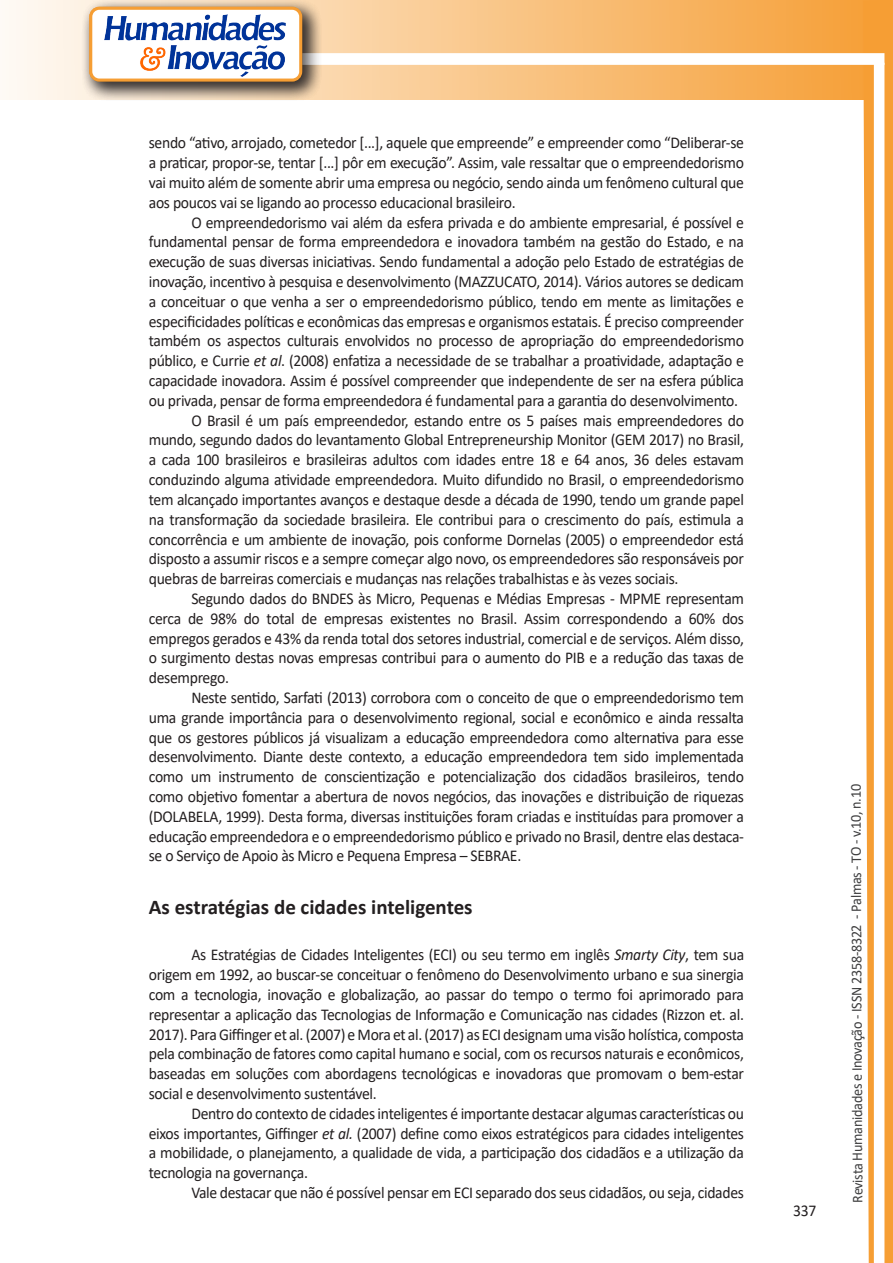
<style>
.page{position:relative;width:893px;height:1263px;background:#fff}
.page>*{position:absolute;margin:0;border:0;box-sizing:border-box;transform-origin:0 0}
.Titulo_2{font:700 21px "Calibri";color:#231f20}
.texto{font:16.5px/19.8px "Calibri";letter-spacing:-.02em;color:#231f20;text-align:justify;scale:.95 1}
.t1{font:15px "Calibri";letter-spacing:-.025em;color:#3e3e3f;scale:.95 1}
.s1{font-style:italic}
</style>
<div class="page">
<svg style="left:5px;top:0;width:858px;height:100px;background:#f9c484"></svg>
<div style="left:302px;top:53px;width:582px;height:12px;background:#fff;border:2px solid #fff"></div>
<svg style="left:863px;top:0;width:30px;height:1263px"></svg>
<div style="left:81px;top:0;width:241px;height:102px;background:#231f20;opacity:.75"></div>
<div style="left:91px;top:8px;width:210px;height:72px;background:#fff;border-radius:9px"></div>
<img style="left:104px;top:14px;width:181px;height:62px">
<div style="left:89px;top:7px;width:213px;height:75px;border:3px solid #f69e34;border-radius:9px"></div>
<p class="texto" style="left:149px;top:133px;width:628px">sendo “ativo, arrojado, cometedor [...], aquele que empreende” e empreender como “Deliberar-se a praticar, propor-se, tentar [...] pôr em execução”. Assim, vale ressaltar que o empreendedorismo vai muito além de somente abrir uma empresa ou negócio, sendo ainda um fenômeno cultural que aos poucos vai se ligando ao processo educacional brasileiro.</p>
<p class="texto" style="left:149px;top:212px;width:628px;text-indent:43px">O empreendedorismo vai além da esfera privada e do ambiente empresarial, é possível e fundamental pensar de forma empreendedora e inovadora também na gestão do Estado, e na execução de suas diversas iniciativas. Sendo fundamental a adoção pelo Estado de estratégias de inovação, incentivo à pesquisa e desenvolvimento (MAZZUCATO, 2014). Vários autores se dedicam a conceituar o que venha a ser o empreendedorismo público, tendo em mente as limitações e especificidades políticas e econômicas das empresas e organismos estatais. É preciso compreender também os aspectos culturais envolvidos no processo de apropriação do empreendedorismo público, e Currie <span class="s1">et al</span>. (2008) enfatiza a necessidade de se trabalhar a proatividade, adaptação e capacidade inovadora. Assim é possível compreender que independente de ser na esfera pública ou privada, pensar de forma empreendedora é fundamental para a garantia do desenvolvimento.</p>
<p class="texto" style="left:149px;top:410px;width:628px;text-indent:43px">O Brasil é um país empreendedor, estando entre os 5 países mais empreendedores do mundo, segundo dados do levantamento Global Entrepreneurship Monitor (GEM 2017) no Brasil, a cada 100 brasileiros e brasileiras adultos com idades entre 18 e 64 anos, 36 deles estavam conduzindo alguma atividade empreendedora. Muito difundido no Brasil, o empreendedorismo tem alcançado importantes avanços e destaque desde a década de 1990, tendo um grande papel na transformação da sociedade brasileira. Ele contribui para o crescimento do país, estimula a concorrência e um ambiente de inovação, pois conforme Dornelas (2005) o empreendedor está disposto a assumir riscos e a sempre começar algo novo, os empreendedores são responsáveis por quebras de barreiras comerciais e mudanças nas relações trabalhistas e às vezes sociais.</p>
<p class="texto" style="left:149px;top:588px;width:628px;text-indent:43px">Segundo dados do BNDES às Micro, Pequenas e Médias Empresas - MPME representam cerca de 98% do total de empresas existentes no Brasil. Assim correspondendo a 60% dos empregos gerados e 43% da renda total dos setores industrial, comercial e de serviços. Além disso, o surgimento destas novas empresas contribui para o aumento do PIB e a redução das taxas de desemprego.</p>
<p class="texto" style="left:149px;top:687px;width:628px;text-indent:43px">Neste sentido, Sarfati (2013) corrobora com o conceito de que o empreendedorismo tem uma grande importância para o desenvolvimento regional, social e econômico e ainda ressalta que os gestores públicos já visualizam a educação empreendedora como alternativa para esse desenvolvimento. Diante deste contexto, a educação empreendedora tem sido implementada como um instrumento de conscientização e potencialização dos cidadãos brasileiros, tendo como objetivo fomentar a abertura de novos negócios, das inovações e distribuição de riquezas (DOLABELA, 1999). Desta forma, diversas instituições foram criadas e instituídas para promover a educação empreendedora e o empreendedorismo público e privado no Brasil, dentre elas destaca&shy;se o Serviço de Apoio às Micro e Pequena Empresa – SEBRAE.</p>
<p class="Titulo_2" style="left:149px;top:892px;width:325px">As estratégias de cidades inteligentes</p>
<p class="texto" style="left:149px;top:944px;width:628px;text-indent:43px">As Estratégias de Cidades Inteligentes (ECI) ou seu termo em inglês <span class="s1">Smarty City</span>, tem sua origem em 1992, ao buscar-se conceituar o fenômeno do Desenvolvimento urbano e sua sinergia com a tecnologia, inovação e globalização, ao passar do tempo o termo foi aprimorado para representar a aplicação das Tecnologias de Informação e Comunicação nas cidades (Rizzon et. al.<br>2017). Para Giffinger et al. (2007) e Mora et al. (2017) as ECI designam uma visão holística, composta pela combinação de fatores como capital humano e social, com os recursos naturais e econômicos, baseadas em soluções com abordagens tecnológicas e inovadoras que promovam o bem-estar social e desenvolvimento sustentável.</p>
<p class="texto" style="left:149px;top:1103px;width:628px;text-indent:43px">Dentro do contexto de cidades inteligentes é importante destacar algumas características ou eixos importantes, Giffinger <span class="s1">et al.</span> (2007) define como eixos estratégicos para cidades inteligentes a mobilidade, o planejamento, a qualidade de vida, a participação dos cidadãos e a utilização da tecnologia na governança.</p>
<p class="texto" style="left:191px;top:1182px;width:583px">Vale destacar que não é possível pensar em ECI separado dos seus cidadãos, ou seja, cidades</p>
<p class="texto" style="left:793px;top:1200px;width:26px">337</p>
<p class="t1" style="left:846px;top:1203px;width:442px;rotate:-90deg">Revista Humanidades e Inovação - ISSN 2358-8322 - Palmas - TO - v.10, n.10</p>
</div>
